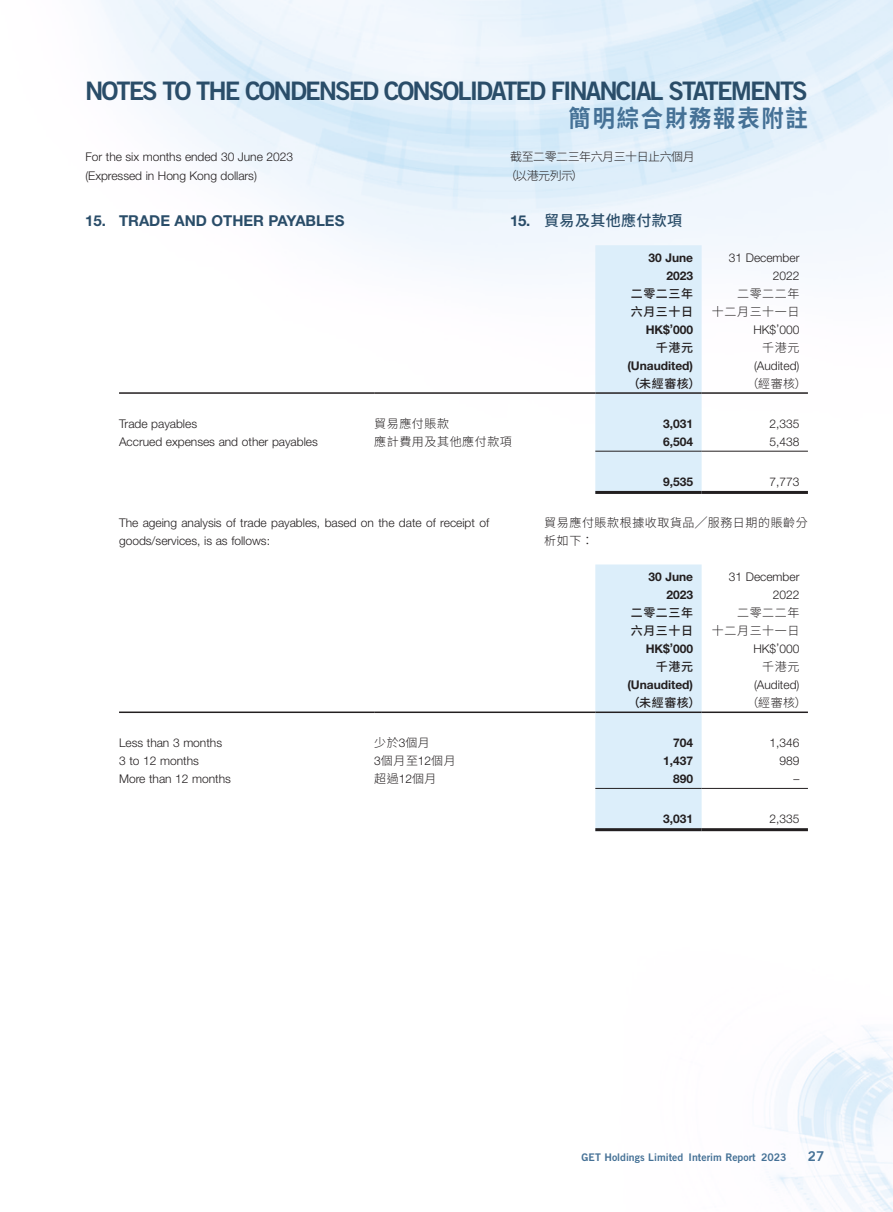
<style>
.page{position:relative;width:893px;height:1212px;background:#fff}
.page>*{position:absolute;margin:0;border:0;box-sizing:border-box;transform-origin:0 0}
.t1{font:25.5px "Trade Gothic LT Std Bd 2";letter-spacing:-.08em;color:#2a4d69}
.t2{font:700 24px "Source Han Sans TC";letter-spacing:.08em;color:#457196;scale:.93 1}
.Heading_1{font:700 15px "Helvetica Neue LT Std";color:#2a4d69}
.C_Heading_1{font:500 15px "Source Han Sans TC";letter-spacing:.025em;color:#2a4d69}
.t3{font:13.5px "Trade Gothic LT Std Bd 2";color:#457196}
.Body_Text{font:300 12px/18.5px "Helvetica Neue LT Std";color:#231f20}
.Body_Text-2{font:700 12px "Helvetica Neue LT Std";color:#231f20}
.Body_Text-3{font:300 12px "Source Han Sans TC";letter-spacing:.05em;color:#231f20}
.Body_Text-4{font:500 12px "Source Han Sans TC";letter-spacing:.05em;color:#231f20}
.C_Body_Text{font:300 12px/18px "Source Han Sans TC";letter-spacing:.05em;color:#231f20}
.C_Body_Text-2{font:300 12px/18.5px "Source Han Sans TC";letter-spacing:-.04em;color:#231f20}
.t4{font:10.5px "Trade Gothic LT Std Bd 2";color:#457196}
.s1{font-family:"Helvetica Neue LT Std";font-weight:700}
.s2{font-family:"Helvetica Neue LT Std"}
</style>
<div class="page">
<div style="left:595px;top:245px;width:107px;height:246px;background:#dceefa"></div>
<hr style="left:119px;top:392px;width:255px;height:2px;background:#231f20">
<hr style="left:374px;top:392px;width:221px;height:2px;background:#231f20">
<hr style="left:595px;top:392px;width:107px;height:2px;background:#231f20">
<hr style="left:702px;top:392px;width:106px;height:2px;background:#231f20">
<hr style="left:595px;top:451px;width:107px;height:1px;background:#231f20">
<hr style="left:702px;top:451px;width:106px;height:1px;background:#231f20">
<hr style="left:595px;top:491px;width:107px;height:3px;background:#231f20">
<hr style="left:702px;top:491px;width:106px;height:3px;background:#231f20">
<div style="left:595px;top:564px;width:107px;height:264px;background:#dceefa"></div>
<hr style="left:119px;top:711px;width:255px;height:2px;background:#231f20">
<hr style="left:374px;top:711px;width:221px;height:2px;background:#231f20">
<hr style="left:595px;top:711px;width:107px;height:2px;background:#231f20">
<hr style="left:702px;top:711px;width:106px;height:2px;background:#231f20">
<hr style="left:595px;top:788px;width:107px;height:1px;background:#231f20">
<hr style="left:702px;top:788px;width:106px;height:1px;background:#231f20">
<hr style="left:595px;top:828px;width:107px;height:3px;background:#231f20">
<hr style="left:702px;top:828px;width:106px;height:3px;background:#231f20">
<h1 class="t1" style="left:85px;top:75px;width:724px">NOTES TO THE CONDENSED CONSOLIDATED FINANCIAL STATEMENTS</h1>
<h2 class="t2" style="left:569px;top:105px;width:259px">簡明綜合財務報表附註</h2>
<p class="Body_Text" style="left:85px;top:148px;width:209px">For the six months ended 30 June 2023 (Expressed in Hong Kong dollars)</p>
<p class="C_Body_Text-2" style="left:505px;top:148px;width:192px;text-indent:6px">截至二零二三年六月三十日止六個月（以港元列示）</p>
<p class="Heading_1" style="left:85px;top:211px;width:261px">15. TRADE AND OTHER PAYABLES</p>
<p class="C_Heading_1" style="left:510px;top:212px;width:173px"><span class="s1">15.</span> 貿易及其他應付款項</p>
<p class="Body_Text-2" style="left:648px;top:250px;width:46px">30 June</p>
<p class="Body_Text-2" style="left:666px;top:268px;width:28px">2023</p>
<p class="Body_Text-4" style="left:631px;top:287px;width:64px">二零二三年</p>
<p class="Body_Text-4" style="left:631px;top:305px;width:64px">六月三十日</p>
<p class="Body_Text" style="left:729px;top:248px;width:72px">31 December</p>
<p class="Body_Text" style="left:773px;top:266px;width:28px">2022</p>
<p class="Body_Text-3" style="left:737px;top:287px;width:64px">二零二二年</p>
<p class="Body_Text-3" style="left:712px;top:305px;width:89px">十二月三十一日</p>
<p class="Body_Text-2" style="left:646px;top:322px;width:49px">HK$’000</p>
<p class="Body_Text" style="left:753px;top:320px;width:48px">HK$’000</p>
<p class="Body_Text-4" style="left:656px;top:341px;width:39px">千港元</p>
<p class="Body_Text-3" style="left:762px;top:341px;width:39px">千港元</p>
<p class="Body_Text-2" style="left:627px;top:358px;width:67px">(Unaudited)</p>
<p class="Body_Text" style="left:754px;top:356px;width:47px">(Audited)</p>
<p class="Body_Text-4" style="left:628px;top:377px;width:74px">（未經審核）</p>
<p class="Body_Text-3" style="left:747px;top:377px;width:62px">（經審核）</p>
<p class="Body_Text" style="left:119px;top:414px;width:80px">Trade payables</p>
<p class="Body_Text-3" style="left:374px;top:416px;width:76px">貿易應付賬款</p>
<p class="Body_Text-2" style="left:663px;top:416px;width:31px">3,031</p>
<p class="Body_Text" style="left:769px;top:414px;width:31px">2,335</p>
<p class="Body_Text" style="left:119px;top:432px;width:200px">Accrued expenses and other payables</p>
<p class="Body_Text-3" style="left:374px;top:434px;width:139px">應計費用及其他應付款項</p>
<p class="Body_Text-2" style="left:663px;top:434px;width:31px">6,504</p>
<p class="Body_Text" style="left:769px;top:432px;width:31px">5,438</p>
<p class="Body_Text-2" style="left:663px;top:474px;width:31px">9,535</p>
<p class="Body_Text" style="left:769px;top:472px;width:31px">7,773</p>
<p class="Body_Text" style="left:119px;top:513px;width:372px;line-height:18px">The ageing analysis of trade payables, based on the date of receipt of goods/services, is as follows:</p>
<p class="Body_Text-2" style="left:648px;top:569px;width:46px">30 June</p>
<p class="Body_Text-2" style="left:666px;top:587px;width:28px">2023</p>
<p class="C_Body_Text" style="left:544px;top:514px;width:265px">貿易應付賬款根據收取貨品╱服務日期的賬齡分析如下：</p>
<p class="Body_Text" style="left:729px;top:567px;width:72px">31 December</p>
<p class="Body_Text" style="left:773px;top:585px;width:28px">2022</p>
<p class="Body_Text-4" style="left:631px;top:606px;width:64px">二零二三年</p>
<p class="Body_Text-4" style="left:631px;top:624px;width:64px">六月三十日</p>
<p class="Body_Text-3" style="left:737px;top:606px;width:64px">二零二二年</p>
<p class="Body_Text-3" style="left:712px;top:624px;width:89px">十二月三十一日</p>
<p class="Body_Text-2" style="left:646px;top:641px;width:49px">HK$’000</p>
<p class="Body_Text" style="left:753px;top:639px;width:48px">HK$’000</p>
<p class="Body_Text-4" style="left:656px;top:660px;width:39px">千港元</p>
<p class="Body_Text-3" style="left:762px;top:660px;width:39px">千港元</p>
<p class="Body_Text-2" style="left:627px;top:677px;width:67px">(Unaudited)</p>
<p class="Body_Text" style="left:754px;top:675px;width:47px">(Audited)</p>
<p class="Body_Text-4" style="left:628px;top:696px;width:74px">（未經審核）</p>
<p class="Body_Text-3" style="left:747px;top:696px;width:62px">（經審核）</p>
<p class="Body_Text" style="left:119px;top:733px;width:105px">Less than 3 months</p>
<p class="Body_Text-3" style="left:374px;top:736px;width:57px">少於<span class="s2">3</span>個月</p>
<p class="Body_Text-2" style="left:673px;top:735px;width:21px">704</p>
<p class="Body_Text" style="left:769px;top:733px;width:31px">1,346</p>
<p class="Body_Text" style="left:119px;top:751px;width:81px">3 to 12 months</p>
<p class="Body_Text-3" style="left:374px;top:754px;width:83px"><span class="s2">3</span>個月至<span class="s2">12</span>個月</p>
<p class="Body_Text-2" style="left:663px;top:753px;width:31px">1,437</p>
<p class="Body_Text" style="left:779px;top:751px;width:21px">989</p>
<p class="Body_Text" style="left:119px;top:769px;width:113px">More than 12 months</p>
<p class="Body_Text-3" style="left:374px;top:772px;width:64px">超過<span class="s2">12</span>個月</p>
<p class="Body_Text-2" style="left:673px;top:771px;width:21px">890</p>
<p class="Body_Text" style="left:793px;top:769px;width:7px">–</p>
<p class="Body_Text-2" style="left:663px;top:812px;width:31px">3,031</p>
<p class="Body_Text" style="left:769px;top:809px;width:31px">2,335</p>
<p class="t4" style="left:582px;top:1150px;width:207px">GET Holdings Limited Interim Report 2023</p>
<p class="t3" style="left:808px;top:1148px;width:18px">27</p>
</div>
